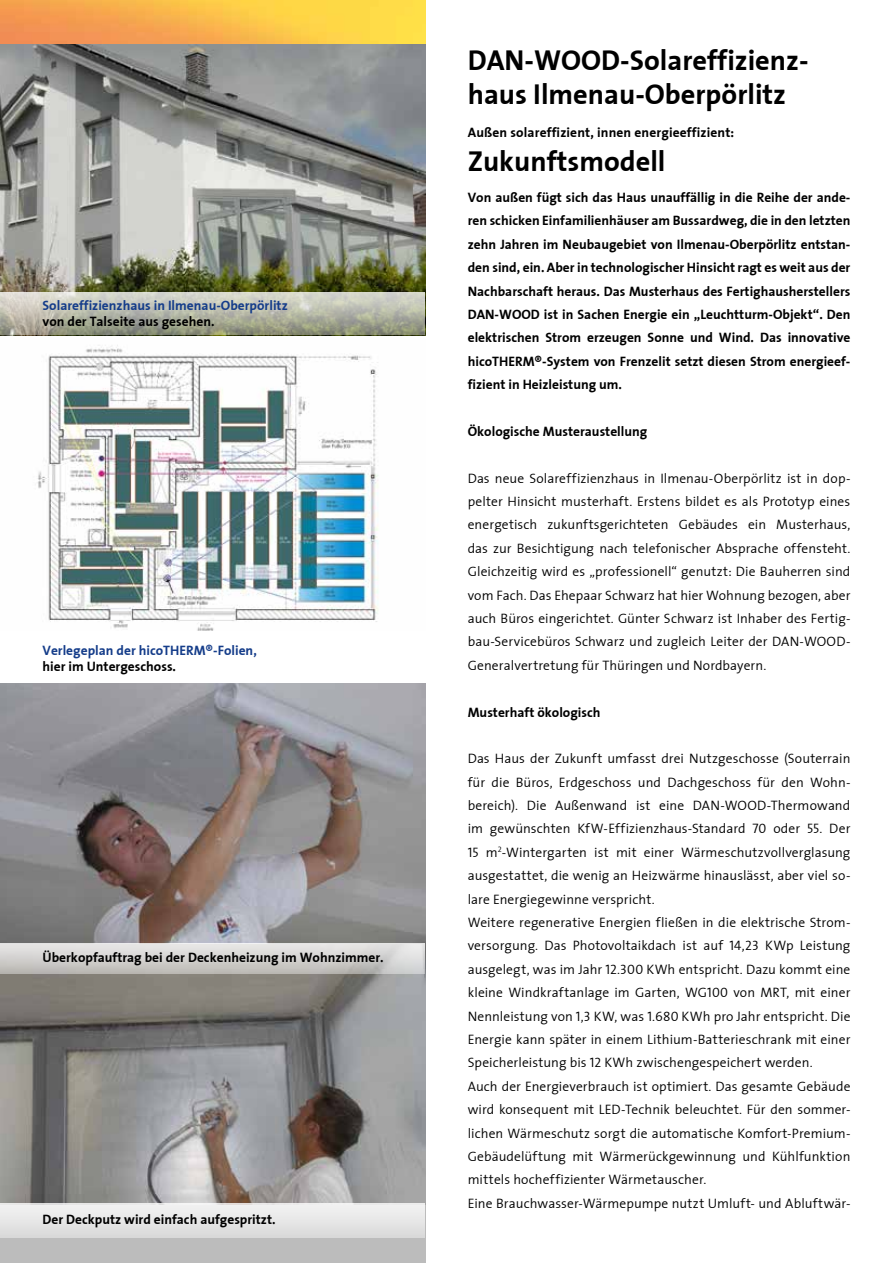
<style>
.page{position:relative;width:893px;height:1263px;background:#fff}
.page>*{position:absolute;margin:0;border:0;box-sizing:border-box;transform-origin:0 0}
.t1{font:28.5px/34.2px "The Sans Bold PFZ Plain";color:#000}
.t2{font:13.5px/23.4px "The Sans Semi Light FZ Plain";letter-spacing:.005em;color:#000;text-align:justify}
.t3{font:13.5px/23.4px "The Sans Bold PFZ Plain";color:#000;text-align:justify}
.t4{font:13.5px "The Sans Bold PFZ Plain";color:#153d8a}
</style>
<div class="page">
<div style="left:0;top:825px;width:425px;height:438px;background:#bcbcbc"></div>
<img style="left:0;top:43px;width:425px;height:588px">
<img style="left:0;top:683px;width:425px;height:260px">
<img style="left:0;top:974px;width:425px;height:229px">
<svg style="left:0;top:292px;width:425px;height:42px;background:#b6b7a8"></svg>
<div style="left:0;top:1203px;width:425px;height:35px;background:linear-gradient(to right,#e6e6e6,#e6e6e6)"></div>
<svg style="left:0;top:0;width:425px;height:43px;background:#f9ba4b"></svg>
<svg style="left:0;top:943px;width:425px;height:31px"></svg>
<p class="t4" style="left:43px;top:294px;width:247px">Solareffizienzhaus in Ilmenau-Oberpörlitz</p>
<p class="t3" style="left:43px;top:309px;width:173px">von der Talseite aus gesehen.</p>
<p class="t4" style="left:43px;top:639px;width:216px">Verlegeplan der hicoTHERM®-Folien,</p>
<p class="t3" style="left:43px;top:654px;width:135px">hier im Untergeschoss.</p>
<p class="t3" style="left:43px;top:945px;width:343px">Überkopfauftrag bei der Deckenheizung im Wohnzimmer.</p>
<p class="t3" style="left:43px;top:1208px;width:235px">Der Deckputz wird einfach aufgespritzt.</p>
<h1 class="t1" style="left:468px;top:43px;width:342px">DAN-WOOD-Solareffizienz&shy;haus Ilmenau-Oberpörlitz</h1>
<p class="t3" style="left:468px;top:120px;width:268px">Außen solareffizient, innen energieeffizient:</p>
<h1 class="t1" style="left:468px;top:143px;width:199px">Zukunftsmodell</h1>
<p class="t3" style="left:468px;top:185px;width:384px">Von außen fügt sich das Haus unauffällig in die Reihe der ande&shy;ren schicken Einfamilienhäuser am Bussardweg, die in den letzten zehn Jahren im Neubaugebiet von Ilmenau-Oberpörlitz entstan&shy;den sind, ein. Aber in technologischer Hinsicht ragt es weit aus der Nachbarschaft heraus. Das Musterhaus des Fertighausherstellers DAN-WOOD ist in Sachen Energie ein „Leuchtturm-Objekt“. Den elektrischen Strom erzeugen Sonne und Wind. Das innovative hicoTHERM®-System von Frenzelit setzt diesen Strom energieef&shy;fizient in Heizleistung um.</p>
<p class="t3" style="left:468px;top:419px;width:181px">Ökologische Musteraustellung</p>
<p class="t2" style="left:468px;top:466px;width:384px">Das neue Solareffizienzhaus in Ilmenau-Oberpörlitz ist in dop&shy;pelter Hinsicht musterhaft. Erstens bildet es als Prototyp eines energetisch zukunftsgerichteten Gebäudes ein Musterhaus, das zur Besichtigung nach telefonischer Absprache offensteht.<br>Gleichzeitig wird es „professionell“ genutzt: Die Bauherren sind vom Fach. Das Ehepaar Schwarz hat hier Wohnung bezogen, aber auch Büros eingerichtet. Günter Schwarz ist Inhaber des Fertig&shy;bau-Servicebüros Schwarz und zugleich Leiter der DAN-WOOD-Generalvertretung für Thüringen und Nordbayern.</p>
<p class="t3" style="left:468px;top:700px;width:134px">Musterhaft ökologisch</p>
<p class="t2" style="left:468px;top:746px;width:384px;text-align:left">Das Haus der Zukunft umfasst drei Nutzgeschosse (Souterrain für die Büros, Erdgeschoss und Dachgeschoss für den Wohn&shy;bereich). Die Außenwand ist eine DAN-WOOD-Thermowand im gewünschten KfW-Effizienzhaus-Standard 70 oder 55. Der 15 m<sup>2</sup>-Wintergarten ist mit einer Wärmeschutzvollverglasung ausgestattet, die wenig an Heizwärme hinauslässt, aber viel so&shy;lare Energiegewinne verspricht.<br>Weitere regenerative Energien fließen in die elektrische Strom&shy;versorgung. Das Photovoltaikdach ist auf 14,23 KWp Leistung ausgelegt, was im Jahr 12.300 KWh entspricht. Dazu kommt eine kleine Windkraftanlage im Garten, WG100 von MRT, mit einer Nennleistung von 1,3 KW, was 1.680 KWh pro Jahr entspricht. Die Energie kann später in einem Lithium-Batterieschrank mit einer Speicherleistung bis 12 KWh zwischengespeichert werden.<br>Auch der Energieverbrauch ist optimiert. Das gesamte Gebäude wird konsequent mit LED-Technik beleuchtet. Für den sommer&shy;lichen Wärmeschutz sorgt die automatische Komfort-Premium-Gebäudelüftung mit Wärmerückgewinnung und Kühlfunktion mittels hocheffizienter Wärmetauscher.<br>Eine Brauchwasser-Wärmepumpe nutzt Umluft- und Abluftwär-</p>
</div>
